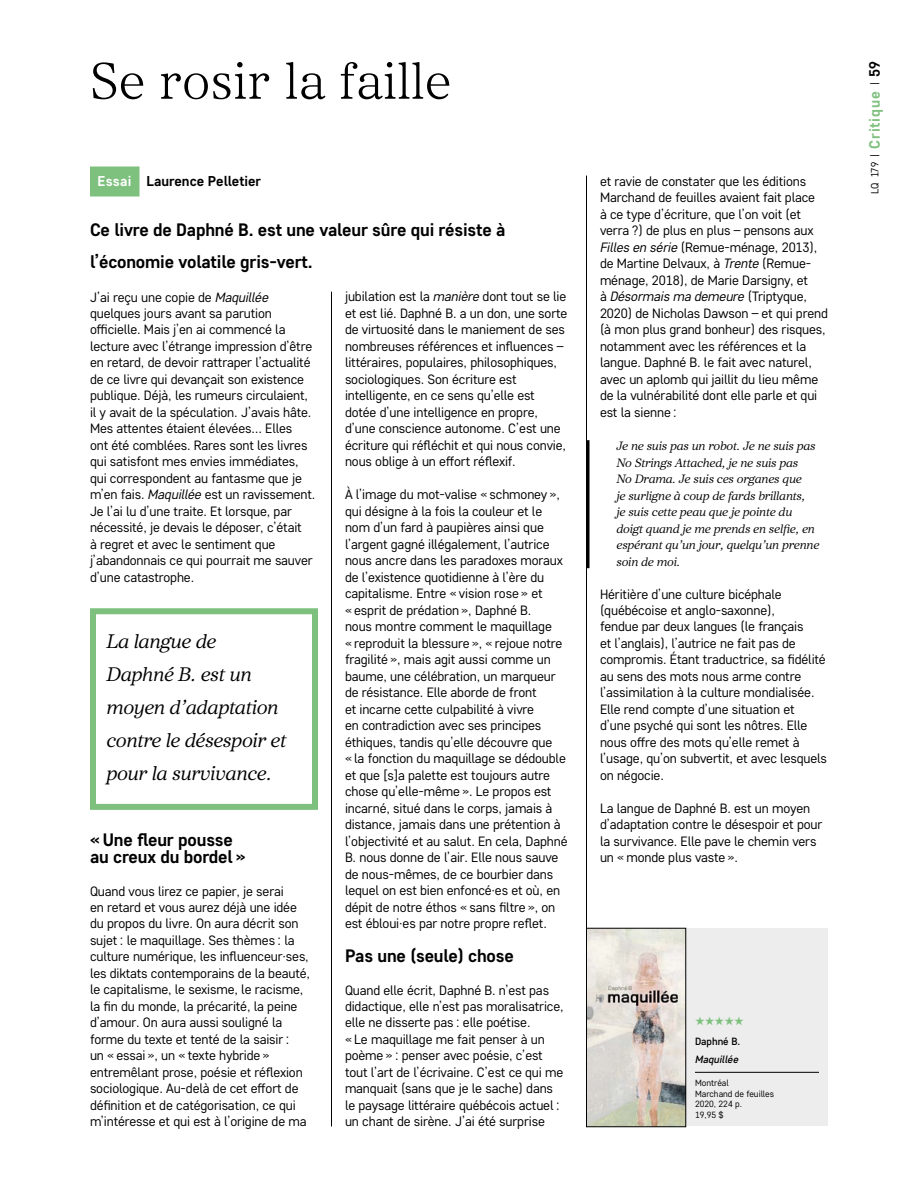
<style>
.page{position:relative;width:918px;height:1188px;background:#fff}
.page>*{position:absolute;margin:0;border:0;box-sizing:border-box;transform-origin:0 0}
.t1{font:300 51px "Core Serif N 25";letter-spacing:.01em;color:#000}
.t2{font:19.5px/33px "Core Serif N 35 Regular It";letter-spacing:-.015em;color:#000}
.t3{font:700 18px/33px "Core Sans D55";letter-spacing:-.01em;color:#000}
.t4{font:700 15px "Core Sans D55";letter-spacing:.05em;color:#7ec07e}
.t5{font:700 14.25px "Core Sans D55";color:#000}
.t6{font:13.5px/16.5px "Core Sans D35";letter-spacing:-.01em;color:#000}
.t7{font:12px/16.5px "Core Serif N 35 Regular It";letter-spacing:-.01em;color:#000}
.t8{font:12px "Zapf Dingbats ITC";color:#7ec07e}
.t9{font:italic 500 10.5px "Core Sans D45";color:#000}
.t10{font:500 10.5px "Core Sans D45";color:#000}
.t11{font:9px/10.5px "Core Sans D35";color:#000}
.s1{color:#fff}
.s2{font-style:italic}
.s3{font-family:"Core Sans D35";font-weight:400;font-size:10.5px;color:#000}
.s4{color:#000}
</style>
<div class="page">
<div style="left:90px;top:166px;width:50px;height:30px;background:#7ec07e"></div>
<div style="left:90px;top:608px;width:228px;height:202px;border:6px solid #7ec07e"></div>
<svg style="left:587px;top:440px;width:3px;height:128px"></svg>
<hr style="left:331px;top:292px;width:1px;height:834px;background:#000">
<hr style="left:586px;top:176px;width:1px;height:950px;background:#000">
<div style="left:686px;top:928px;width:142px;height:198px;background:#ededed"></div>
<hr style="left:695px;top:1072px;width:124px;height:1px;background:#000">
<img style="left:588px;top:930px;width:96px;height:195px">
<div style="left:586px;top:928px;width:100px;height:199px;border:1px solid #000"></div>
<h1 class="t1" style="left:90px;top:49px;width:363px">Se rosir la faille</h1>
<p class="t5" style="left:97px;top:172px;width:165px"><span class="s1">Essai</span> Laurence Pelletier</p>
<h3 class="t3" style="left:90px;top:212px;width:417px">Ce livre de Daphné B. est une valeur sûre qui résiste à l’économie volatile gris-vert.</h3>
<p class="t6" style="left:90px;top:288px;width:227px">J’ai reçu une copie de <span class="s2">Maquillée </span>quelques jours avant sa parution officielle. Mais j’en ai commencé la lecture avec l’étrange impression d’être en retard, de devoir rattraper l’actualité de ce livre qui devançait son existence publique. Déjà, les rumeurs circulaient, il y avait de la spéculation. J’avais hâte.<br>Mes attentes étaient élevées… Elles<br>ont été comblées. Rares sont les livres qui satisfont mes envies immédiates, qui correspondent au fantasme que je m’en fais. <span class="s2">Maquillée</span> est un ravissement.<br>Je l’ai lu d’une traite. Et lorsque, par nécessité, je devais le déposer, c’était<br>à regret et avec le sentiment que j’abandonnais ce qui pourrait me sauver d’une catastrophe.</p>
<p class="t6" style="left:345px;top:288px;width:224px">jubilation est la <span class="s2">manière</span> dont tout se lie et est lié. Daphné B. a un don, une sorte de virtuosité dans le maniement de ses nombreuses références et influences – littéraires, populaires, philosophiques, sociologiques. Son écriture est intelligente, en ce sens qu’elle est dotée d’une intelligence en propre, d’une conscience autonome. C’est une écriture qui réfléchit et qui nous convie, nous oblige à un effort réflexif.</p>
<p class="t6" style="left:345px;top:486px;width:224px">À l’image du mot-valise « schmoney », qui désigne à la fois la couleur et le nom d’un fard à paupières ainsi que l’argent gagné illégalement, l’autrice nous ancre dans les paradoxes moraux de l’existence quotidienne à l’ère du capitalisme. Entre « vision rose » et<br>« esprit de prédation », Daphné B.<br>nous montre comment le maquillage<br>« reproduit la blessure », « rejoue notre fragilité », mais agit aussi comme un baume, une célébration, un marqueur de résistance. Elle aborde de front<br>et incarne cette culpabilité à vivre<br>en contradiction avec ses principes éthiques, tandis qu’elle découvre que<br>« la fonction du maquillage se dédouble et que [s]a palette est toujours autre chose qu’elle-même ». Le propos est incarné, situé dans le corps, jamais à distance, jamais dans une prétention à l’objectivité et au salut. En cela, Daphné B. nous donne de l’air. Elle nous sauve de nous-mêmes, de ce bourbier dans lequel on est bien enfoncé·es et où, en dépit de notre éthos « sans filtre », on est ébloui·es par notre propre reflet.</p>
<h3 class="t3" style="left:345px;top:938px;width:170px">Pas une (seule) chose</h3>
<p class="t6" style="left:345px;top:981px;width:220px">Quand elle écrit, Daphné B. n’est pas didactique, elle n’est pas moralisatrice, elle ne disserte pas : elle poétise.<br>« Le maquillage me fait penser à un poème » : penser avec poésie, c’est tout l’art de l’écrivaine. C’est ce qui me manquait (sans que je le sache) dans le paysage littéraire québécois actuel : un chant de sirène. J’ai été surprise</p>
<h2 class="t2" style="left:106px;top:625px;width:181px">La langue de<br>Daphné B. est un moyen d’adaptation contre le désespoir et pour la survivance.</h2>
<h3 class="t3" style="left:90px;top:831px;width:157px;line-height:16.5px">« Une fleur pousse au creux du bordel »</h3>
<p class="t6" style="left:90px;top:882px;width:222px">Quand vous lirez ce papier, je serai<br>en retard et vous aurez déjà une idée du propos du livre. On aura décrit son sujet : le maquillage. Ses thèmes : la culture numérique, les influenceur·ses, les diktats contemporains de la beauté, le capitalisme, le sexisme, le racisme, la fin du monde, la précarité, la peine d’amour. On aura aussi souligné la forme du texte et tenté de la saisir :<br>un « essai », un « texte hybride » entremêlant prose, poésie et réflexion sociologique. Au-delà de cet effort de définition et de catégorisation, ce qui m’intéresse et qui est à l’origine de ma</p>
<p class="t6" style="left:600px;top:173px;width:230px">et ravie de constater que les éditions Marchand de feuilles avaient fait place<br>à ce type d’écriture, que l’on voit (et verra ?) de plus en plus – pensons aux <span class="s2">Filles en série</span> (Remue-ménage, 2013), de Martine Delvaux, à <span class="s2">Trente</span> (Remue&shy;ménage, 2018), de Marie Darsigny, et<br>à <span class="s2">Désormais ma demeure</span> (Triptyque, 2020) de Nicholas Dawson – et qui prend (à mon plus grand bonheur) des risques, notamment avec les références et la langue. Daphné B. le fait avec naturel, avec un aplomb qui jaillit du lieu même de la vulnérabilité dont elle parle et qui est la sienne :</p>
<p class="t7" style="left:616px;top:438px;width:204px">Je ne suis pas un robot. Je ne suis pas<br>No Strings Attached, je ne suis pas<br>No Drama. Je suis ces organes que<br>je surligne à coup de fards brillants,<br>je suis cette peau que je pointe du doigt quand je me prends en selfie, en espérant qu’un jour, quelqu’un prenne soin de moi.</p>
<p class="t6" style="left:600px;top:585px;width:229px">Héritière d’une culture bicéphale (québécoise et anglo-saxonne),<br>fendue par deux langues (le français<br>et l’anglais), l’autrice ne fait pas de compromis. Étant traductrice, sa fidélité au sens des mots nous arme contre l’assimilation à la culture mondialisée.<br>Elle rend compte d’une situation et d’une psyché qui sont les nôtres. Elle nous offre des mots qu’elle remet à l’usage, qu’on subvertit, et avec lesquels on négocie.</p>
<p class="t6" style="left:600px;top:800px;width:224px">La langue de Daphné B. est un moyen d’adaptation contre le désespoir et pour la survivance. Elle pave le chemin vers un « monde plus vaste ».</p>
<p class="t8" style="left:695px;top:1015px;width:50px">★★★★★</p>
<p class="t10" style="left:695px;top:1035px;width:47px">Daphné B.</p>
<p class="t9" style="left:695px;top:1052px;width:45px">Maquillée</p>
<p class="t11" style="left:695px;top:1077px;width:81px">Montréal<br>Marchand de feuilles<br>2020, 224 p.<br>19,95 $</p>
<p class="t4" style="left:865px;top:194px;width:134px;rotate:-90deg"><span class="s3">LQ 179 |</span> Critique <span class="s3">|</span> <span class="s4">59</span></p>
</div>
